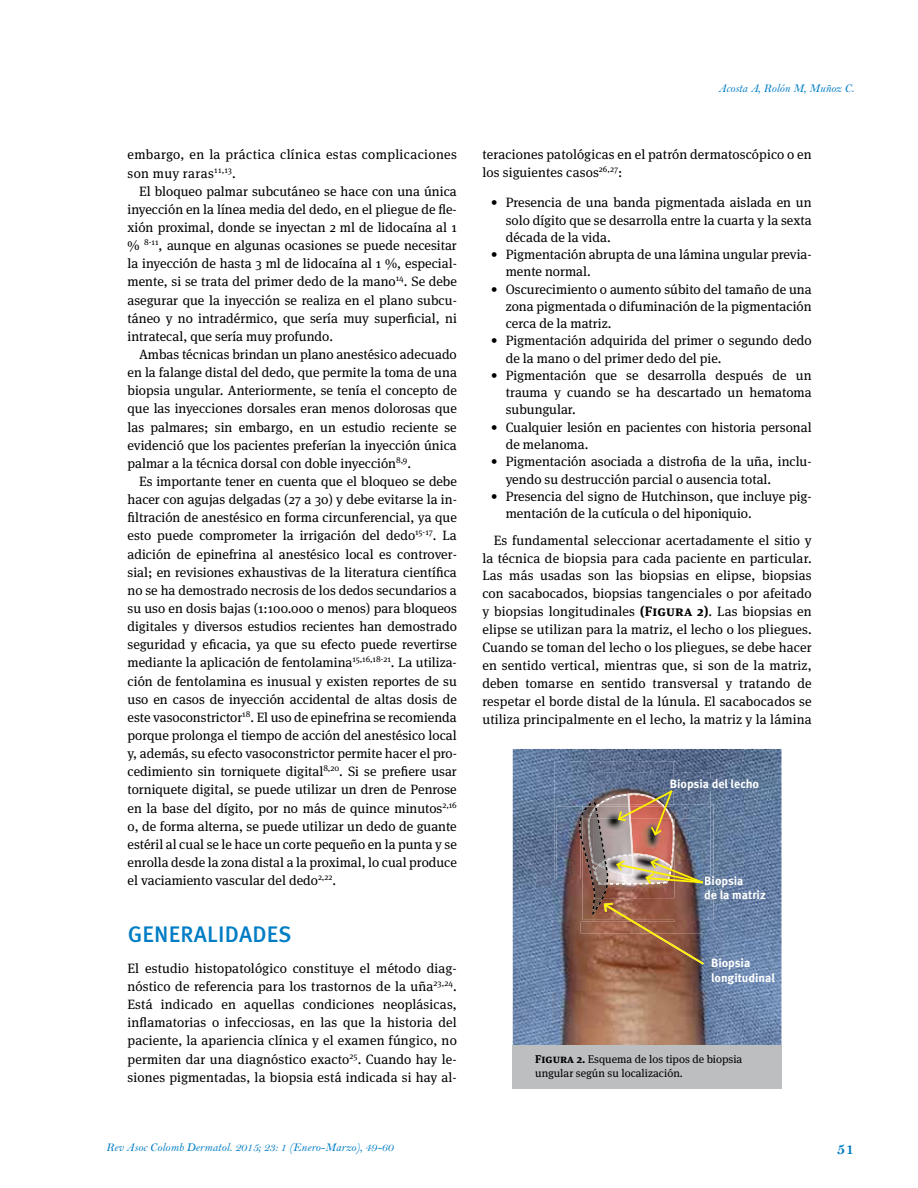
<style>
.page{position:relative;width:918px;height:1188px;background:#fff}
.page>*{position:absolute;margin:0;border:0;box-sizing:border-box;transform-origin:0 0}
.t1{font:500 22.5px "Meta Pro";letter-spacing:.01em;color:#007dc5}
.t2{font:16.5px "Bell MT Bold";color:#007dc5}
.t3{font:13.5px/18.1px "Meta Serif OT";color:#000;text-align:justify}
.t4{font:13.5px/18.1px "Meta Serif OT";letter-spacing:.025em;color:#000}
.t5{font:12px "Bell MT Italic";color:#007dc5}
.t6{font:700 12px/14.4px "Meta Pro";color:#fff}
.t7{font:11.25px/14.2px "Meta Serif OT";color:#000}
.s1{font-weight:700}
</style>
<div class="page">
<img style="left:513px;top:749px;width:268px;height:296px">
<img style="left:554px;top:761px;width:120px;height:119px">
<img style="left:594px;top:772px;width:117px;height:7px">
<img style="left:556px;top:880px;width:23px;height:42px">
<img style="left:556px;top:807px;width:23px;height:73px">
<img style="left:579px;top:779px;width:135px;height:186px">
<div style="left:513px;top:1045px;width:269px;height:44px;background:#bcbec0"></div>
<p class="t4" style="left:128px;top:146px;width:331px">embargo, en la práctica clínica estas complicaciones son muy raras<sup>11,13</sup>.</p>
<p class="t3" style="left:128px;top:182px;width:331px;text-indent:11px">El bloqueo palmar subcutáneo se hace con una única inyección en la línea media del dedo, en el pliegue de fle&shy;xión proximal, donde se inyectan 2 ml de lidocaína al 1 % <sup>8-11</sup>, aunque en algunas ocasiones se puede necesitar la inyección de hasta 3 ml de lidocaína al 1 %, especial&shy;mente, si se trata del primer dedo de la mano<sup>14</sup>. Se debe asegurar que la inyección se realiza en el plano subcu&shy;táneo y no intradérmico, que sería muy superficial, ni intratecal, que sería muy profundo.</p>
<p class="t3" style="left:128px;top:346px;width:331px;text-indent:11px">Ambas técnicas brindan un plano anestésico adecuado en la falange distal del dedo, que permite la toma de una biopsia ungular. Anteriormente, se tenía el concepto de que las inyecciones dorsales eran menos dolorosas que las palmares; sin embargo, en un estudio reciente se evidenció que los pacientes preferían la inyección única palmar a la técnica dorsal con doble inyección<sup>8,9</sup>.</p>
<p class="t3" style="left:128px;top:473px;width:331px;text-indent:11px">Es importante tener en cuenta que el bloqueo se debe hacer con agujas delgadas (27 a 30) y debe evitarse la in&shy;filtración de anestésico en forma circunferencial, ya que esto puede comprometer la irrigación del dedo<sup>15-17</sup>. La adición de epinefrina al anestésico local es controver&shy;sial; en revisiones exhaustivas de la literatura científica no se ha demostrado necrosis de los dedos secundarios a su uso en dosis bajas (1:100.000 o menos) para bloqueos digitales y diversos estudios recientes han demostrado seguridad y eficacia, ya que su efecto puede revertirse mediante la aplicación de fentolamina<sup>15,16,18-21</sup>. La utiliza&shy;ción de fentolamina es inusual y existen reportes de su uso en casos de inyección accidental de altas dosis de este vasoconstrictor<sup>18</sup>. El uso de epinefrina se recomienda porque prolonga el tiempo de acción del anestésico local y, además, su efecto vasoconstrictor permite hacer el pro&shy;cedimiento sin torniquete digital<sup>8,20</sup>. Si se prefiere usar torniquete digital, se puede utilizar un dren de Penrose en la base del dígito, por no más de quince minutos<sup>2,16 </sup>o, de forma alterna, se puede utilizar un dedo de guante estéril al cual se le hace un corte pequeño en la punta y se enrolla desde la zona distal a la proximal, lo cual produce el vaciamiento vascular del dedo<sup>2,22</sup>.</p>
<h1 class="t1" style="left:128px;top:920px;width:166px">GENERALI DADES</h1>
<p class="t3" style="left:128px;top:959px;width:331px">El estudio histopatológico constituye el método diag&shy;nóstico de referencia para los trastornos de la uña<sup>23,24</sup>.<br>Está indicado en aquellas condiciones neoplásicas, inflamatorias o infecciosas, en las que la historia del paciente, la apariencia clínica y el examen fúngico, no permiten dar una diagnóstico exacto<sup>25</sup>. Cuando hay le&shy;siones pigmentadas, la biopsia está indicada si hay al-</p>
<p class="t5" style="left:106px;top:1140px;width:289px">Rev Asoc Colomb Dermatol. 2015; 23: 1 (Enero-Marzo), 49-60</p>
<p class="t5" style="left:719px;top:81px;width:137px">Acosta A, Rolón M, Muñoz C.</p>
<p class="t3" style="left:482px;top:146px;width:331px">teraciones patológicas en el patrón dermatoscópico o en los siguientes casos<sup>26,27</sup>:</p>
<p class="t3" style="left:506px;top:194px;width:307px;line-height:17.2px;text-indent:-15px">• Presencia de una banda pigmentada aislada en un solo dígito que se desarrolla entre la cuarta y la sexta década de la vida.</p>
<p class="t3" style="left:506px;top:246px;width:307px;line-height:17.2px;text-indent:-15px">• Pigmentación abrupta de una lámina ungular previa&shy;mente normal.</p>
<p class="t3" style="left:506px;top:281px;width:307px;line-height:17.2px;text-indent:-15px">• Oscurecimiento o aumento súbito del tamaño de una zona pigmentada o difuminación de la pigmentación cerca de la matriz.</p>
<p class="t3" style="left:506px;top:332px;width:307px;line-height:17.2px;text-indent:-15px">• Pigmentación adquirida del primer o segundo dedo de la mano o del primer dedo del pie.</p>
<p class="t3" style="left:506px;top:367px;width:307px;line-height:17.2px;text-indent:-15px">• Pigmentación que se desarrolla después de un trauma y cuando se ha descartado un hematoma subungular.</p>
<p class="t3" style="left:506px;top:419px;width:307px;line-height:17.2px;text-indent:-15px">• Cualquier lesión en pacientes con historia personal de melanoma.</p>
<p class="t3" style="left:506px;top:453px;width:307px;line-height:17.2px;text-indent:-15px">• Pigmentación asociada a distrofia de la uña, inclu&shy;yendo su destrucción parcial o ausencia total.</p>
<p class="t3" style="left:506px;top:488px;width:307px;line-height:17.2px;text-indent:-15px">• Presencia del signo de Hutchinson, que incluye pig&shy;mentación de la cutícula o del hiponiquio.</p>
<p class="t3" style="left:482px;top:531px;width:331px;text-indent:11px">Es fundamental seleccionar acertadamente el sitio y la técnica de biopsia para cada paciente en particular.<br>Las más usadas son las biopsias en elipse, biopsias con sacabocados, biopsias tangenciales o por afeitado y biopsias longitudinales <span class="s1">(Figura 2)</span>. Las biopsias en elipse se utilizan para la matriz, el lecho o los pliegues.<br>Cuando se toman del lecho o los pliegues, se debe hacer en sentido vertical, mientras que, si son de la matriz, deben tomarse en sentido transversal y tratando de respetar el borde distal de la lúnula. El sacabocados se utiliza principalmente en el lecho, la matriz y la lámina</p>
<p class="t6" style="left:670px;top:777px;width:91px">Biopsia del lecho</p>
<p class="t6" style="left:704px;top:874px;width:63px">Biopsia<br>de la matriz</p>
<p class="t6" style="left:711px;top:956px;width:65px">Biopsia longitudinal</p>
<p class="t7" style="left:535px;top:1052px;width:209px"><span class="s1">Figura 2.</span> Esquema de los tipos de biopsia ungular según su localización.</p>
<p class="t2" style="left:837px;top:1138px;width:19px">51</p>
</div>
